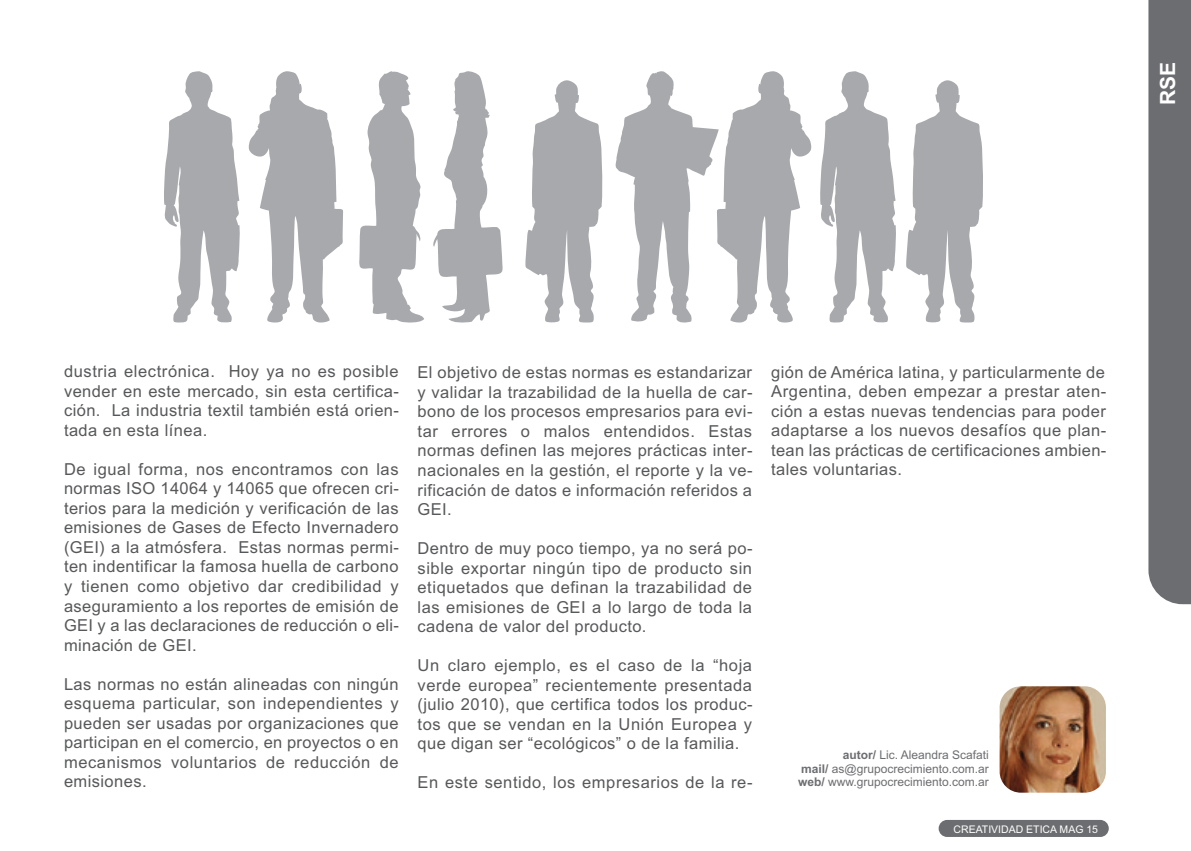
<style>
.page{position:relative;width:1191px;height:851px;background:#fff}
.page>*{position:absolute;margin:0;border:0;box-sizing:border-box;transform-origin:0 0}
.t1{font:700 21px "Arial";color:#fff}
.t2{font:16.5px/19.5px "Arial";letter-spacing:.025em;color:#57585a;text-align:justify}
.t3{font:12px/13.5px "Arial";color:#6c6d70;text-align:justify}
.t4{font:10.5px "Arial";color:#fff}
.s1{font-weight:700}
</style>
<div class="page">
<div style="left:1148px;top:0;width:43px;height:604px;background:#6c6d70"></div>
<div style="left:938px;top:819px;width:170px;height:17px;background:#6c6d70;border-radius:9px"></div>
<img style="left:999px;top:686px;width:107px;height:106px;border-radius:21px">
<svg style="left:359px;top:71px;width:65px;height:251px"></svg>
<svg style="left:433px;top:71px;width:70px;height:251px"></svg>
<svg style="left:248px;top:71px;width:95px;height:251px"></svg>
<svg style="left:615px;top:71px;width:197px;height:251px"></svg>
<svg style="left:820px;top:71px;width:76px;height:251px"></svg>
<svg style="left:525px;top:80px;width:77px;height:242px"></svg>
<svg style="left:164px;top:71px;width:76px;height:251px"></svg>
<svg style="left:906px;top:80px;width:77px;height:242px"></svg>
<p class="t1" style="left:1155px;top:105px;width:45px;rotate:-90deg">RSE</p>
<p class="t2" style="left:64px;top:362px;width:336px">dustria electrónica. Hoy ya no es posible vender en este mercado, sin esta certifica&shy;ción. La industria textil también está orien&shy;tada en esta línea.</p>
<p class="t2" style="left:64px;top:459px;width:336px">De igual forma, nos encontramos con las normas ISO 14064 y 14065 que ofrecen cri&shy;terios para la medición y verificación de las emisiones de Gases de Efecto Invernadero (GEI) a la atmósfera. Estas normas permi&shy;ten indentificar la famosa huella de carbono y tienen como objetivo dar credibilidad y aseguramiento a los reportes de emisión de GEI y a las declaraciones de reducción o eli&shy;minación de GEI.</p>
<p class="t2" style="left:64px;top:674px;width:336px">Las normas no están alineadas con ningún esquema particular, son independientes y pueden ser usadas por organizaciones que participan en el comercio, en proyectos o en mecanismos voluntarios de reducción de emisiones.</p>
<p class="t2" style="left:417px;top:363px;width:336px">El objetivo de estas normas es estandarizar y validar la trazabilidad de la huella de car&shy;bono de los procesos empresarios para evi&shy;tar errores o malos entendidos. Estas normas definen las mejores prácticas inter&shy;nacionales en la gestión, el reporte y la ve&shy;rificación de datos e información referidos a GEI.</p>
<p class="t2" style="left:417px;top:538px;width:336px">Dentro de muy poco tiempo, ya no será po&shy;sible exportar ningún tipo de producto sin etiquetados que definan la trazabilidad de las emisiones de GEI a lo largo de toda la cadena de valor del producto.</p>
<p class="t2" style="left:417px;top:655px;width:336px">Un claro ejemplo, es el caso de la “hoja verde europea” recientemente presentada (julio 2010), que certifica todos los produc&shy;tos que se vendan en la Unión Europea y que digan ser “ecológicos” o de la familia.</p>
<p class="t2" style="left:417px;top:772px;width:336px">En este sentido, los empresarios de la re-</p>
<p class="t2" style="left:771px;top:362px;width:336px">gión de América latina, y particularmente de Argentina, deben empezar a prestar aten&shy;ción a estas nuevas tendencias para poder adaptarse a los nuevos desafíos que plan&shy;tean las prácticas de certificaciones ambien&shy;tales voluntarias.</p>
<p class="t3" style="left:798px;top:748px;width:192px;text-indent:45px"><span class="s1">autor/</span> Lic. Aleandra Scafati <span class="s1">mail/</span> as@grupocrecimiento.com.ar <span class="s1">web/</span> www.grupocrecimiento.com.ar</p>
<p class="t4" style="left:953px;top:823px;width:146px">CREATIVIDAD ETICA MAG 15</p>
</div>
